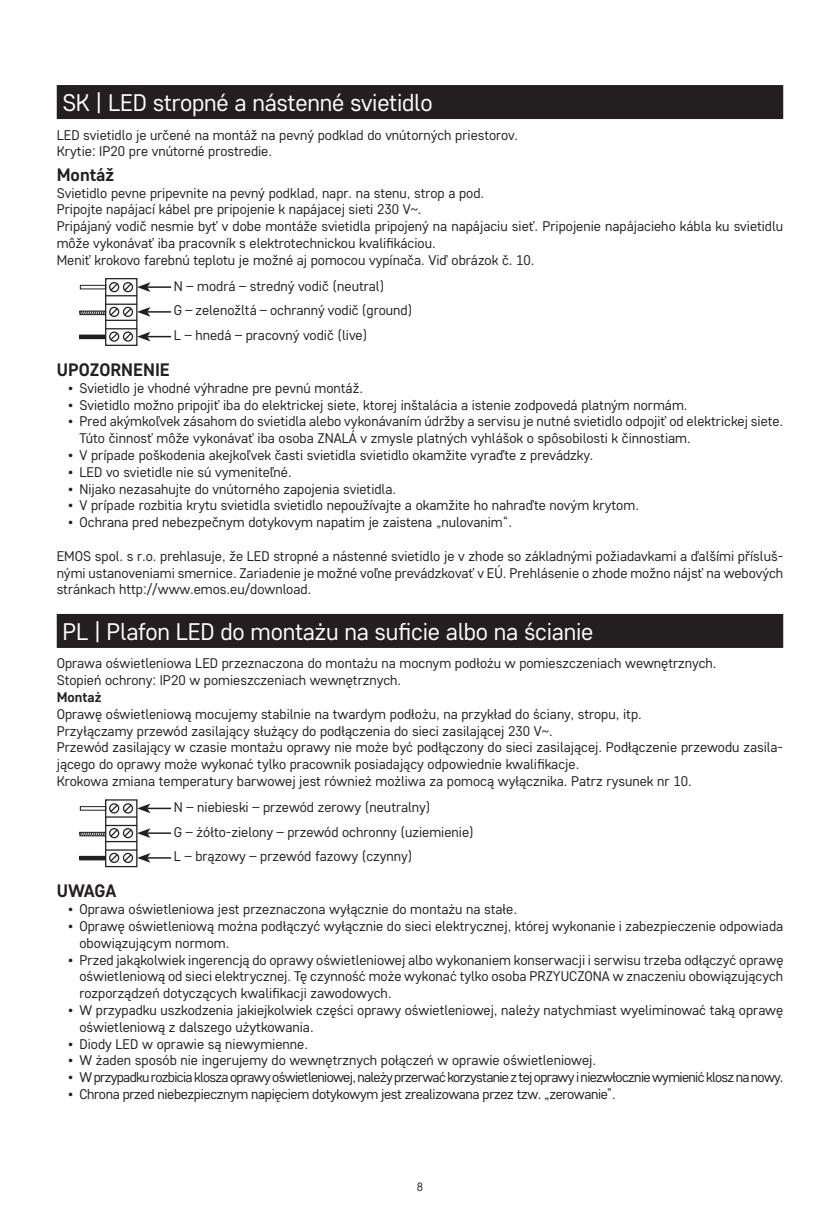
<style>
.page{position:relative;width:840px;height:1219px;background:#fff}
.page>*{position:absolute;margin:0;border:0;box-sizing:border-box;transform-origin:0 0}
.t1{font:24px "Core Sans D35";letter-spacing:-.01em;color:#fff}
.t2{font:700 18px "Core Sans D55";color:#231f20}
.t3{font:14px/16.8px "Core Sans D35";color:#231f20}
.t4{font:14px "Core Sans D35";letter-spacing:-.045em;color:#231f20}
.t5{font:14px "Core Sans D35";letter-spacing:-.025em;color:#231f20}
.t6{font:700 14px "Core Sans D55";color:#231f20}
.t7{font:12px "Core Sans D35";color:#231f20}
</style>
<div class="page">
<div style="left:57px;top:85px;width:725px;height:34px;background:#231f20"></div>
<div style="left:57px;top:614px;width:725px;height:34px;background:#231f20"></div>
<div style="left:105px;top:278px;width:32px;height:68px;border:1px solid #231f20"></div>
<hr style="left:105px;top:295px;width:32px;height:1px;background:#231f20">
<hr style="left:105px;top:320px;width:32px;height:1px;background:#231f20">
<hr style="left:105px;top:304px;width:32px;height:1px;background:#231f20">
<hr style="left:105px;top:328px;width:32px;height:1px;background:#231f20">
<div style="left:109px;top:331px;width:10px;height:11px;border:1px solid #231f20;border-radius:50%"></div>
<div style="left:123px;top:331px;width:10px;height:11px;border:1px solid #231f20;border-radius:50%"></div>
<hr style="left:147px;top:286px;width:24px;height:2px;background:#231f20">
<svg style="left:109px;top:282px;width:41px;height:10px"></svg>
<hr style="left:147px;top:311px;width:24px;height:2px;background:#231f20">
<svg style="left:109px;top:332px;width:62px;height:9px"></svg>
<div style="left:80px;top:285px;width:26px;height:4px;border:1px solid #231f20"></div>
<div style="left:79px;top:335px;width:26px;height:4px;border:1px solid #231f20"></div>
<svg style="left:80px;top:307px;width:70px;height:10px"></svg>
<div style="left:79px;top:311px;width:27px;height:4px;border:1px solid #231f20"></div>
<div style="left:105px;top:799px;width:32px;height:68px;border:1px solid #231f20"></div>
<hr style="left:105px;top:816px;width:32px;height:2px;background:#231f20">
<hr style="left:105px;top:841px;width:32px;height:1px;background:#231f20">
<hr style="left:105px;top:825px;width:32px;height:1px;background:#231f20">
<hr style="left:105px;top:849px;width:32px;height:2px;background:#231f20">
<svg style="left:109px;top:803px;width:62px;height:10px"></svg>
<hr style="left:147px;top:832px;width:24px;height:2px;background:#231f20">
<hr style="left:147px;top:857px;width:24px;height:2px;background:#231f20">
<svg style="left:109px;top:853px;width:41px;height:10px"></svg>
<div style="left:80px;top:806px;width:26px;height:5px;border:1px solid #231f20"></div>
<div style="left:79px;top:856px;width:26px;height:4px;border:1px solid #231f20"></div>
<svg style="left:80px;top:828px;width:70px;height:10px"></svg>
<div style="left:79px;top:832px;width:27px;height:4px;border:1px solid #231f20"></div>
<h1 class="t1" style="left:62px;top:88px;width:371px">SK | LED stropné a nástenné svietidlo</h1>
<p class="t3" style="left:57px;top:126px;width:462px">LED svietidlo je určené na montáž na pevný podklad do vnútorných priestorov.<br>Krytie: IP20 pre vnútorné prostredie.</p>
<p class="t2" style="left:57px;top:163px;width:59px">Montáž</p>
<p class="t3" style="left:57px;top:184px;width:727px">Svietidlo pevne pripevnite na pevný podklad, napr. na stenu, strop a pod.<br>Pripojte napájací kábel pre pripojenie k napájacej sieti 230 V~.<br>Pripájaný vodič nesmie byť v dobe montáže svietidla pripojený na napájaciu sieť. Pripojenie napájacieho kábla ku svietidlu môže vykonávať iba pracovník s elektrotechnickou kvalifikáciou.<br>Meniť krokovo farebnú teplotu je možné aj pomocou vypínača. Viď obrázok č. 10.</p>
<p class="t3" style="left:174px;top:273px;width:240px;line-height:24.8px">N – modrá – stredný vodič (neutral)<br>G – zelenožltá – ochranný vodič (ground)<br>L – hnedá – pracovný vodič (live)</p>
<p class="t2" style="left:57px;top:358px;width:115px">UPOZORNENIE</p>
<p class="t3" style="left:68px;top:379px;width:296px">• Svietidlo je vhodné výhradne pre pevnú montáž.</p>
<p class="t3" style="left:68px;top:396px;width:620px">• Svietidlo možno pripojiť iba do elektrickej siete, ktorej inštalácia a istenie zodpovedá platným normám.</p>
<p class="t3" style="left:79px;top:413px;width:705px;text-indent:-11px">• Pred akýmkoľvek zásahom do svietidla alebo vykonávaním údržby a servisu je nutné svietidlo odpojiť od elektrickej siete.<br>Túto činnosť môže vykonávať iba osoba ZNALÁ v zmysle platných vyhlášok o spôsobilosti k činnostiam.</p>
<p class="t3" style="left:68px;top:446px;width:526px">• V prípade poškodenia akejkoľvek časti svietidla svietidlo okamžite vyraďte z prevádzky.</p>
<p class="t3" style="left:68px;top:463px;width:225px">• LED vo svietidle nie sú vymeniteľné.</p>
<p class="t3" style="left:68px;top:480px;width:329px">• Nijako nezasahujte do vnútorného zapojenia svietidla.</p>
<p class="t3" style="left:68px;top:497px;width:572px">• V prípade rozbitia krytu svietidla svietidlo nepoužívajte a okamžite ho nahraďte novým krytom.</p>
<p class="t3" style="left:68px;top:513px;width:445px">• Ochrana pred nebezpečnym dotykovym napatim je zaistena „nulovanim“.</p>
<p class="t3" style="left:57px;top:547px;width:727px;text-align:justify">EMOS spol. s r.o. prehlasuje, že LED stropné a nástenné svietidlo je v zhode so základnými požiadavkami a ďalšími přísluš&shy;nými ustanoveniami smernice. Zariadenie je možné voľne prevádzkovať v EÚ. Prehlásenie o zhode možno nájsť na webových stránkach http://www.emos.eu/download.</p>
<h1 class="t1" style="left:62px;top:616px;width:532px">PL | Plafon LED do montażu na suficie albo na ścianie</h1>
<p class="t3" style="left:57px;top:655px;width:661px">Oprawa oświetleniowa LED przeznaczona do montażu na mocnym podłożu w pomieszczeniach wewnętrznych.<br>Stopień ochrony: IP20 w pomieszczeniach wewnętrznych.</p>
<p class="t6" style="left:57px;top:688px;width:46px">Montaż</p>
<p class="t3" style="left:57px;top:705px;width:727px">Oprawę oświetleniową mocujemy stabilnie na twardym podłożu, na przykład do ściany, stropu, itp.<br>Przyłączamy przewód zasilający służący do podłączenia do sieci zasilającej 230 V~.<br>Przewód zasilający w czasie montażu oprawy nie może być podłączony do sieci zasilającej. Podłączenie przewodu zasila&shy;jącego do oprawy może wykonać tylko pracownik posiadający odpowiednie kwalifikacje.<br>Krokowa zmiana temperatury barwowej jest również możliwa za pomocą wyłącznika. Patrz rysunek nr 10.</p>
<p class="t3" style="left:174px;top:794px;width:301px;line-height:24.8px">N – niebieski – przewód zerowy (neutralny)<br>G – żółto-zielony – przewód ochronny (uziemienie)<br>L – brązowy – przewód fazowy (czynny)</p>
<p class="t2" style="left:57px;top:879px;width:61px">UWAGA</p>
<p class="t3" style="left:68px;top:900px;width:450px">• Oprawa oświetleniowa jest przeznaczona wyłącznie do montażu na stałe.</p>
<p class="t3" style="left:79px;top:917px;width:705px;text-indent:-11px">• Oprawę oświetleniową można podłączyć wyłącznie do sieci elektrycznej, której wykonanie i zabezpieczenie odpowiada obowiązującym normom.</p>
<p class="t3" style="left:79px;top:951px;width:705px;text-align:justify;text-indent:-11px">• Przed jakąkolwiek ingerencją do oprawy oświetleniowej albo wykonaniem konserwacji i serwisu trzeba odłączyć oprawę oświetleniową od sieci elektrycznej. Tę czynność może wykonać tylko osoba PRZYUCZONA w znaczeniu obowiązujących rozporządzeń dotyczących kwalifikacji zawodowych.</p>
<p class="t3" style="left:79px;top:1001px;width:705px;text-indent:-11px">• W przypadku uszkodzenia jakiejkolwiek części oprawy oświetleniowej, należy natychmiast wyeliminować taką oprawę oświetleniową z dalszego użytkowania.</p>
<p class="t3" style="left:68px;top:1035px;width:241px">• Diody LED w oprawie są niewymienne.</p>
<p class="t3" style="left:68px;top:1052px;width:529px">• W żaden sposób nie ingerujemy do wewnętrznych połączeń w oprawie oświetleniowej.</p>
<p class="t4" style="left:68px;top:1068px;width:716px">• W przypadku rozbicia klosza oprawy oświetleniowej, należy przerwać korzystanie z tej oprawy i niezwłocznie wymienić klosz na nowy.</p>
<p class="t5" style="left:68px;top:1085px;width:549px">• Chrona przed niebezpiecznym napięciem dotykowym jest zrealizowana przez tzw. „zerowanie”.</p>
<p class="t7" style="left:416px;top:1179px;width:8px">8</p>
</div>
